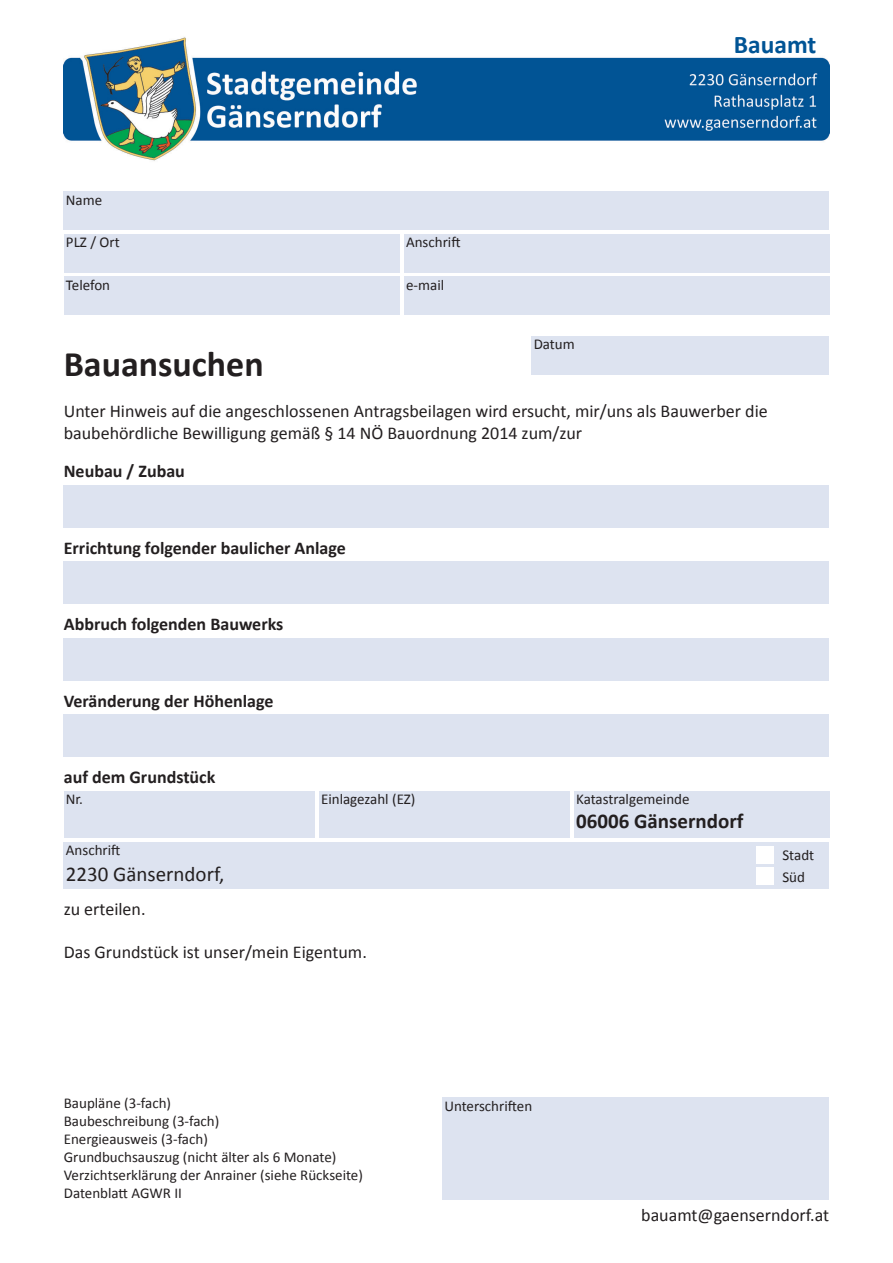
<style>
.page{position:relative;width:893px;height:1263px;background:#fff}
.page>*{position:absolute;margin:0;border:0;box-sizing:border-box;transform-origin:0 0}
.t1{font:700 36px "Calibri";color:#231f20}
.t2{font:700 25.5px "Calibri";color:#005495}
.t3{font:700 21px "Calibri";color:#231f20}
.t4{font:21px "Calibri";color:#231f20}
.t5{font:18px/21.6px "Calibri";color:#231f20}
.t6{font:700 18px "Calibri";color:#231f20}
.t7{font:15px/18px "Calibri";color:#231f20}
</style>
<div class="page">
<div style="left:442px;top:1097px;width:387px;height:102px;background:#dde3f0"></div>
<img style="left:64px;top:37px;width:765px;height:124px">
<div style="left:64px;top:191px;width:765px;height:39px;background:#dde3f0"></div>
<div style="left:404px;top:234px;width:425px;height:38px;background:#dde3f0"></div>
<div style="left:64px;top:234px;width:336px;height:38px;background:#dde3f0"></div>
<div style="left:64px;top:276px;width:336px;height:39px;background:#dde3f0"></div>
<div style="left:404px;top:276px;width:425px;height:39px;background:#dde3f0"></div>
<div style="left:531px;top:336px;width:298px;height:38px;background:#dde3f0"></div>
<div style="left:64px;top:791px;width:251px;height:47px;background:#dde3f0"></div>
<div style="left:64px;top:485px;width:765px;height:42px;background:#dde3f0"></div>
<div style="left:64px;top:561px;width:765px;height:43px;background:#dde3f0"></div>
<div style="left:64px;top:638px;width:765px;height:42px;background:#dde3f0"></div>
<div style="left:64px;top:714px;width:765px;height:43px;background:#dde3f0"></div>
<div style="left:319px;top:791px;width:251px;height:47px;background:#dde3f0"></div>
<div style="left:574px;top:791px;width:255px;height:47px;background:#dde3f0"></div>
<div style="left:64px;top:842px;width:765px;height:47px;background:#dde3f0"></div>
<div style="left:757px;top:846px;width:17px;height:17px;background:#fff"></div>
<div style="left:757px;top:867px;width:17px;height:17px;background:#fff"></div>
<p class="t7" style="left:66px;top:191px;width:38px">Name</p>
<p class="t7" style="left:66px;top:233px;width:55px">PLZ / Ort</p>
<p class="t7" style="left:406px;top:233px;width:56px">Anschrift</p>
<p class="t7" style="left:66px;top:276px;width:46px">Telefon</p>
<p class="t7" style="left:406px;top:276px;width:40px">e-mail</p>
<h2 class="t2" style="left:734px;top:28px;width:84px">Bauamt</h2>
<p class="t7" style="left:534px;top:335px;width:43px">Datum</p>
<h1 class="t1" style="left:64px;top:341px;width:201px">Bauansuchen</h1>
<p class="t5" style="left:64px;top:401px;width:705px">Unter Hinweis auf die angeschlossenen Antragsbeilagen wird ersucht, mir/uns als Bauwerber die baubehördliche Bewilligung gemäß § 14 NÖ Bauordnung 2014 zum/zur</p>
<p class="t6" style="left:64px;top:459px;width:123px">Neubau / Zubau</p>
<p class="t6" style="left:64px;top:536px;width:283px">Errichtung folgender baulicher Anlage</p>
<p class="t6" style="left:64px;top:613px;width:221px">Abbruch folgenden Bauwerks</p>
<p class="t6" style="left:64px;top:689px;width:211px">Veränderung der Höhenlage</p>
<p class="t6" style="left:64px;top:766px;width:153px">auf dem Grundstück</p>
<p class="t7" style="left:66px;top:790px;width:19px">Nr.</p>
<p class="t7" style="left:321px;top:790px;width:96px">Einlagezahl (EZ)</p>
<p class="t7" style="left:576px;top:790px;width:115px">Katastralgemeinde</p>
<h3 class="t3" style="left:576px;top:808px;width:169px">06006 Gänserndorf</h3>
<p class="t7" style="left:66px;top:841px;width:56px">Anschrift</p>
<h3 class="t4" style="left:66px;top:860px;width:160px">2230 Gänserndorf,</h3>
<p class="t5" style="left:64px;top:898px;width:83px">zu erteilen.</p>
<p class="t5" style="left:64px;top:941px;width:305px">Das Grundstück ist unser/mein Eigentum.</p>
<p class="t7" style="left:782px;top:845px;width:33px;line-height:21.3px">Stadt<br>Süd</p>
<p class="t7" style="left:64px;top:1094px;width:301px">Baupläne (3-fach)<br>Baubeschreibung (3-fach)<br>Energieausweis (3-fach)<br>Grundbuchsauszug (nicht älter als 6 Monate)<br>Verzichtserklärung der Anrainer (siehe Rückseite)<br>Datenblatt AGWR II</p>
<p class="t7" style="left:444px;top:1096px;width:89px">Unterschriften</p>
<p class="t5" style="left:641px;top:1204px;width:189px">bauamt@gaenserndorf.at</p>
</div>
